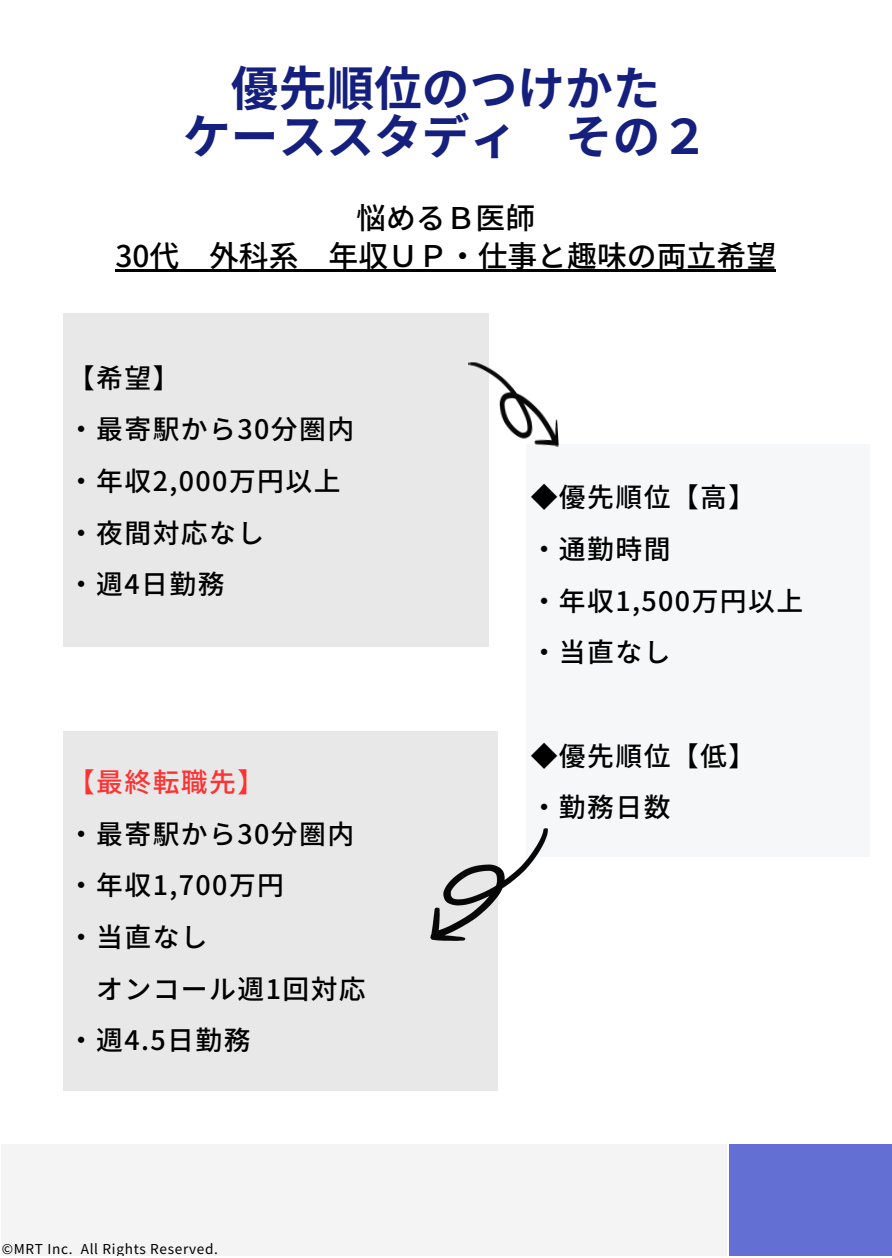
<style>
.page{position:relative;width:892px;height:1258px;background:#fff}
.page>*{position:absolute;margin:0;border:0;box-sizing:border-box;transform-origin:0 0}
.t1{font:700 47.7px/48px "Noto Sans JP";color:#151f7d;text-align:center}
.t2{font:500 29.7px/38.1px "Noto Sans JP";color:#000;text-align:center}
.t3{font:500 26.7px/51.6px "Noto Sans JP";letter-spacing:.05em;color:#000}
.t4{font:500 26.7px "Noto Sans JP";letter-spacing:.05em;color:#ff3131}
.t5{font:13.5px "Noto Sans JP";letter-spacing:.05em;color:#000}
</style>
<div class="page">
<div style="left:2px;top:1145px;width:725px;height:110px;background:#f4f4f4"></div>
<div style="left:729px;top:1145px;width:162px;height:110px;background:#646fd4"></div>
<div style="left:63px;top:314px;width:425px;height:333px;background:#e8e8e8"></div>
<div style="left:526px;top:444px;width:343px;height:413px;background:#f6f7f8"></div>
<div style="left:63px;top:731px;width:434px;height:360px;background:#e8e8e8"></div>
<img style="left:468px;top:357px;width:90px;height:95px">
<img style="left:430px;top:828px;width:117px;height:112px">
<hr style="left:115px;top:270px;width:661px;height:2px;background:#000">
<h3 class="t1" style="left:183px;top:62px;width:526px">優先順位のつけかた<br>ケーススタディ その２</h3>
<p class="t2" style="left:115px;top:198px;width:662px">悩めるＢ医師<br>30代 外科系 年収ＵＰ・仕事と趣味の両立希望</p>
<h1 class="t3" style="left:68px;top:351px;width:288px">【希望】<br>・最寄駅から30分圏内・年収2,000万円以上・夜間対応なし<br>・週4日勤務</h1>
<p class="t4" style="left:68px;top:761px;width:198px">【最終転職先】</p>
<p class="t3" style="left:68px;top:807px;width:288px">・最寄駅から30分圏内</p>
<p class="t3" style="left:68px;top:858px;width:217px">・年収1,700万円</p>
<p class="t3" style="left:68px;top:910px;width:141px">・当直なし</p>
<p class="t3" style="left:96px;top:962px;width:271px">オンコール週1回対応</p>
<p class="t3" style="left:68px;top:1013px;width:184px">・週4.5日勤務</p>
<p class="t5" style="left:2px;top:1238px;width:218px">©MRT Inc. All Rights Reserved.</p>
<h2 class="t3" style="left:530px;top:470px;width:274px">◆優先順位【高】<br>・通勤時間<br>・年収1,500万円以上・当直なし</h2>
<h3 class="t3" style="left:530px;top:728px;width:226px">◆優先順位【低】・勤務日数</h3>
</div>
